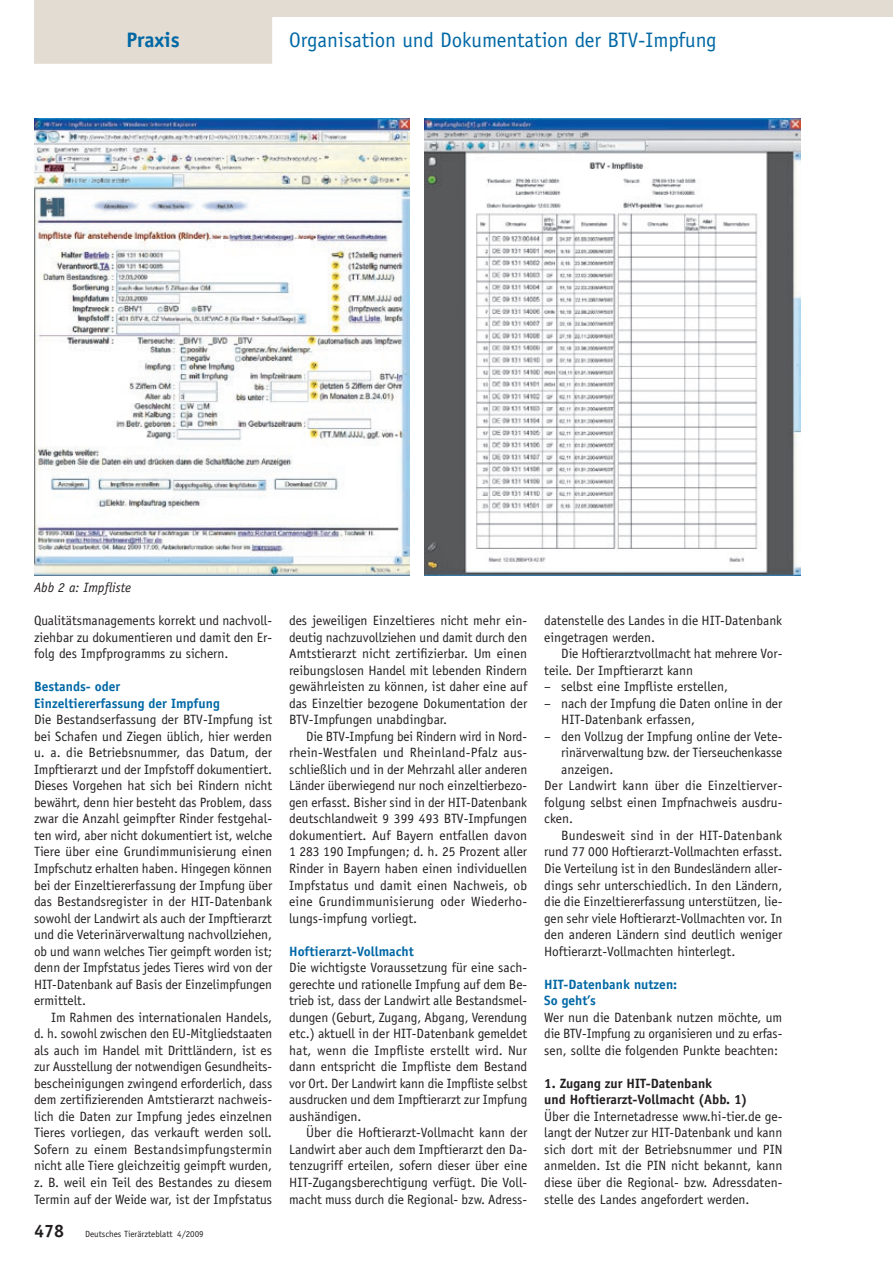
<style>
.page{position:relative;width:893px;height:1263px;background:#fff}
.page>*{position:absolute;margin:0;border:0;box-sizing:border-box;transform-origin:0 0}
.t1{font:21px "Officina Sans";color:#0068a5}
.t2{font:700 21px "Officina Sans";color:#0068a5}
.t3{font:13.5px/16.5px "Officina Sans";color:#231f20;text-align:justify}
.t4{font:700 13.5px/16.5px "Officina Sans";color:#0068a5}
.t5{font:700 13.5px/16.5px "Officina Sans";color:#231f20}
.t6{font:italic 13.5px "Officina Sans";color:#231f20}
.t7{font:9px "Officina Sans";color:#231f20}
.s1{font-weight:700;font-size:18px}
</style>
<div class="page">
<img style="left:34px;top:118px;width:375px;height:457px">
<img style="left:425px;top:119px;width:375px;height:456px">
<svg style="left:34px;top:0;width:859px;height:64px"></svg>
<h1 class="t2" style="left:126px;top:27px;width:55px">Praxis</h1>
<h1 class="t1" style="left:289px;top:27px;width:429px">Organisation und Dokumentation der BTV-Impfung</h1>
<p class="t6" style="left:34px;top:580px;width:99px">Abb 2 a: Impfliste</p>
<p class="t3" style="left:34px;top:612px;width:240px">Qualitätsmanagements korrekt und nachvoll&shy;ziehbar zu dokumentieren und damit den Er&shy;folg des Impfprogramms zu sichern.</p>
<p class="t4" style="left:34px;top:678px;width:187px">Bestands- oder<br>Einzeltiererfassung der Impfung</p>
<p class="t3" style="left:34px;top:711px;width:240px">Die Bestandserfassung der BTV-Impfung ist bei Schafen und Ziegen üblich, hier werden u. a. die Betriebsnummer, das Datum, der Impftierarzt und der Impfstoff dokumentiert.<br>Dieses Vorgehen hat sich bei Rindern nicht bewährt, denn hier besteht das Problem, dass zwar die Anzahl geimpfter Rinder festgehal&shy;ten wird, aber nicht dokumentiert ist, welche Tiere über eine Grundimmunisierung einen Impfschutz erhalten haben. Hingegen können bei der Einzeltiererfassung der Impfung über das Bestandsregister in der HIT-Datenbank sowohl der Landwirt als auch der Impftierarzt und die Veterinärverwaltung nachvollziehen, ob und wann welches Tier geimpft worden ist; denn der Impfstatus jedes Tieres wird von der HIT-Datenbank auf Basis der Einzelimpfungen ermittelt.</p>
<p class="t3" style="left:34px;top:1009px;width:240px;text-indent:17px">Im Rahmen des internationalen Handels, d. h. sowohl zwischen den EU-Mitgliedstaaten als auch im Handel mit Drittländern, ist es zur Ausstellung der notwendigen Gesundheits&shy;bescheinigungen zwingend erforderlich, dass dem zertifizierenden Amtstierarzt nachweis&shy;lich die Daten zur Impfung jedes einzelnen Tieres vorliegen, das verkauft werden soll.<br>Sofern zu einem Bestandsimpfungstermin nicht alle Tiere gleichzeitig geimpft wurden, z. B. weil ein Teil des Bestandes zu diesem Termin auf der Weide war, ist der Impfstatus</p>
<p class="t7" style="left:34px;top:1228px;width:171px"><span class="s1">478</span> Deutsches Tierärzteblatt 4/2009</p>
<p class="t3" style="left:289px;top:612px;width:240px">des jeweiligen Einzeltieres nicht mehr ein&shy;deutig nachzuvollziehen und damit durch den Amtstierarzt nicht zertifizierbar. Um einen reibungslosen Handel mit lebenden Rindern gewährleisten zu können, ist daher eine auf das Einzeltier bezogene Dokumentation der BTV-Impfungen unabdingbar.</p>
<p class="t3" style="left:289px;top:728px;width:240px;text-indent:17px">Die BTV-Impfung bei Rindern wird in Nord&shy;rhein-Westfalen und Rheinland-Pfalz aus&shy;schließlich und in der Mehrzahl aller anderen Länder überwiegend nur noch einzeltierbezo&shy;gen erfasst. Bisher sind in der HIT-Datenbank deutschlandweit 9 399 493 BTV-Impfungen dokumentiert. Auf Bayern entfallen davon 1 283 190 Impfungen; d. h. 25 Prozent aller Rinder in Bayern haben einen individuellen Impfstatus und damit einen Nachweis, ob eine Grundimmunisierung oder Wiederho&shy;lungs-impfung vorliegt.</p>
<p class="t4" style="left:289px;top:943px;width:126px">Hoftierarzt-Vollmacht</p>
<p class="t3" style="left:289px;top:959px;width:240px">Die wichtigste Voraussetzung für eine sach&shy;gerechte und rationelle Impfung auf dem Be&shy;trieb ist, dass der Landwirt alle Bestandsmel&shy;dungen (Geburt, Zugang, Abgang, Verendung etc.) aktuell in der HIT-Datenbank gemeldet hat, wenn die Impfliste erstellt wird. Nur dann entspricht die Impfliste dem Bestand vor Ort. Der Landwirt kann die Impfliste selbst ausdrucken und dem Impftierarzt zur Impfung aushändigen.</p>
<p class="t3" style="left:289px;top:1124px;width:240px;text-indent:17px">Über die Hoftierarzt-Vollmacht kann der Landwirt aber auch dem Impftierarzt den Da&shy;tenzugriff erteilen, sofern dieser über eine HIT-Zugangsberechtigung verfügt. Die Voll&shy;macht muss durch die Regional- bzw. Adress-</p>
<p class="t3" style="left:544px;top:612px;width:239px">datenstelle des Landes in die HIT-Datenbank eingetragen werden.</p>
<p class="t3" style="left:544px;top:645px;width:240px;text-indent:17px">Die Hoftierarztvollmacht hat mehrere Vor&shy;teile. Der Impftierarzt kann</p>
<p class="t3" style="left:544px;top:678px;width:185px">– selbst eine Impfliste erstellen,</p>
<p class="t3" style="left:561px;top:695px;width:223px;text-indent:-17px">– nach der Impfung die Daten online in der<br>HIT-Datenbank erfassen,</p>
<p class="t3" style="left:544px;top:728px;width:240px">– den Vollzug der Impfung online der Vete-</p>
<p class="t3" style="left:561px;top:744px;width:223px">rinärverwaltung bzw. der Tierseuchenkasse</p>
<p class="t3" style="left:561px;top:761px;width:54px">anzeigen.</p>
<p class="t3" style="left:544px;top:777px;width:240px">Der Landwirt kann über die Einzeltierver-</p>
<p class="t3" style="left:544px;top:794px;width:240px">folgung selbst einen Impfnachweis ausdru-</p>
<p class="t3" style="left:544px;top:811px;width:30px">cken.</p>
<p class="t3" style="left:561px;top:827px;width:222px">Bundesweit sind in der HIT-Datenbank</p>
<p class="t3" style="left:544px;top:844px;width:240px">rund 77 000 Hoftierarzt-Vollmachten erfasst.</p>
<p class="t3" style="left:544px;top:860px;width:240px">Die Verteilung ist in den Bundesländern aller-</p>
<p class="t3" style="left:544px;top:877px;width:240px">dings sehr unterschiedlich. In den Ländern,</p>
<p class="t3" style="left:544px;top:893px;width:240px">die die Einzeltiererfassung unterstützen, lie-</p>
<p class="t3" style="left:544px;top:910px;width:240px">gen sehr viele Hoftierarzt-Vollmachten vor. In</p>
<p class="t3" style="left:544px;top:926px;width:240px">den anderen Ländern sind deutlich weniger</p>
<p class="t3" style="left:544px;top:943px;width:193px">Hoftierarzt-Vollmachten hinterlegt.</p>
<p class="t4" style="left:544px;top:976px;width:134px">HIT-Datenbank nutzen:<br>So geht’s</p>
<p class="t3" style="left:544px;top:1009px;width:240px">Wer nun die Datenbank nutzen möchte, um die BTV-Impfung zu organisieren und zu erfas&shy;sen, sollte die folgenden Punkte beachten:</p>
<p class="t5" style="left:544px;top:1075px;width:205px">1. Zugang zur HIT-Datenbank<br>und Hoftierarzt-Vollmacht (Abb. 1)</p>
<p class="t3" style="left:544px;top:1108px;width:240px">Über die Internetadresse www.hi-tier.de ge&shy;langt der Nutzer zur HIT-Datenbank und kann sich dort mit der Betriebsnummer und PIN anmelden. Ist die PIN nicht bekannt, kann diese über die Regional- bzw. Adressdaten&shy;stelle des Landes angefordert werden.</p>
</div>
